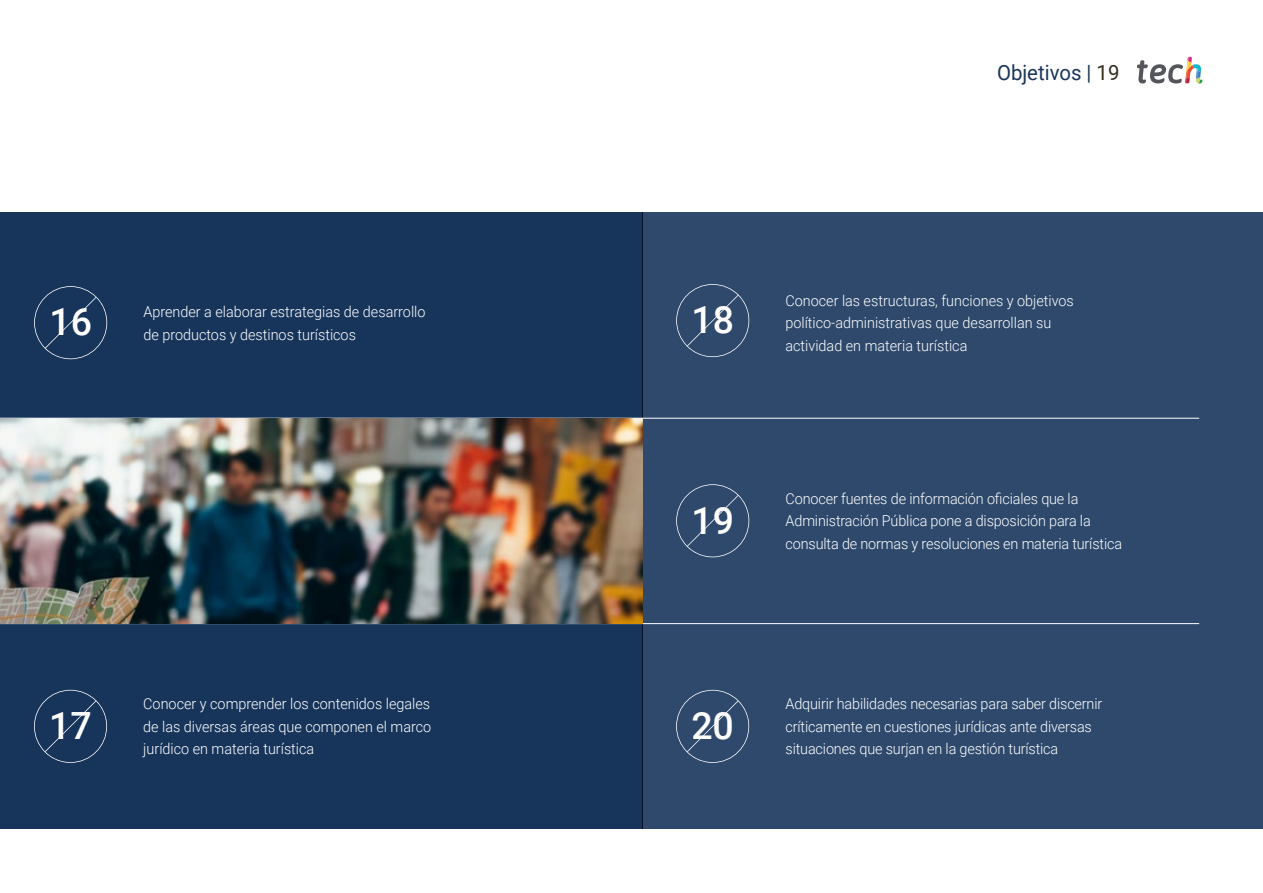
<style>
.page{position:relative;width:1263px;height:893px;background:#fff}
.page>*{position:absolute;margin:0;border:0;box-sizing:border-box;transform-origin:0 0}
.t1{font:500 37.5px "Roboto";color:#fff}
.t2{font:21px "Roboto";color:#1a355c}
.t3{font:300 15px/22.5px "Roboto";letter-spacing:-.01em;color:#fff;scale:.96 1}
.s1{color:#312e20}
</style>
<div class="page">
<svg style="left:1137px;top:57px;width:65px;height:27px"></svg>
<div style="left:0;top:213px;width:642px;height:616px;background:#17355b"></div>
<div style="left:642px;top:213px;width:621px;height:616px;background:#2e496b"></div>
<svg style="left:34px;top:286px;width:73px;height:73px"></svg>
<svg style="left:676px;top:284px;width:73px;height:73px"></svg>
<svg style="left:34px;top:690px;width:73px;height:73px"></svg>
<svg style="left:676px;top:484px;width:73px;height:73px"></svg>
<svg style="left:676px;top:690px;width:73px;height:73px"></svg>
<hr style="left:0;top:418px;width:1199px;height:1px;background:#fff">
<hr style="left:0;top:623px;width:1199px;height:1px;background:#fff">
<img style="left:0;top:418px;width:642px;height:205px">
<h2 class="t2" style="left:997px;top:57px;width:124px">Objetivos | <span class="s1">19</span></h2>
<p class="t3" style="left:143px;top:300px;width:295px">Aprender a elaborar estrategias de desarrollo de productos y destinos turísticos</p>
<p class="t3" style="left:785px;top:289px;width:302px">Conocer las estructuras, funciones y objetivos político-administrativas que desarrollan su actividad en materia turística</p>
<h1 class="t1" style="left:49px;top:296px;width:44px">16</h1>
<h1 class="t1" style="left:691px;top:294px;width:44px">18</h1>
<h1 class="t1" style="left:49px;top:699px;width:44px">17</h1>
<p class="t3" style="left:143px;top:692px;width:301px;text-align:justify">Conocer y comprender los contenidos legales de las diversas áreas que componen el marco jurídico en materia turística</p>
<h1 class="t1" style="left:691px;top:494px;width:44px">19</h1>
<p class="t3" style="left:786px;top:487px;width:352px">Conocer fuentes de información oficiales que la<br>Administración Pública pone a disposición para la consulta de normas y resoluciones en materia turística</p>
<h1 class="t1" style="left:691px;top:699px;width:44px">20</h1>
<p class="t3" style="left:786px;top:692px;width:331px">Adquirir habilidades necesarias para saber discernir críticamente en cuestiones jurídicas ante diversas situaciones que surjan en la gestión turística</p>
</div>
